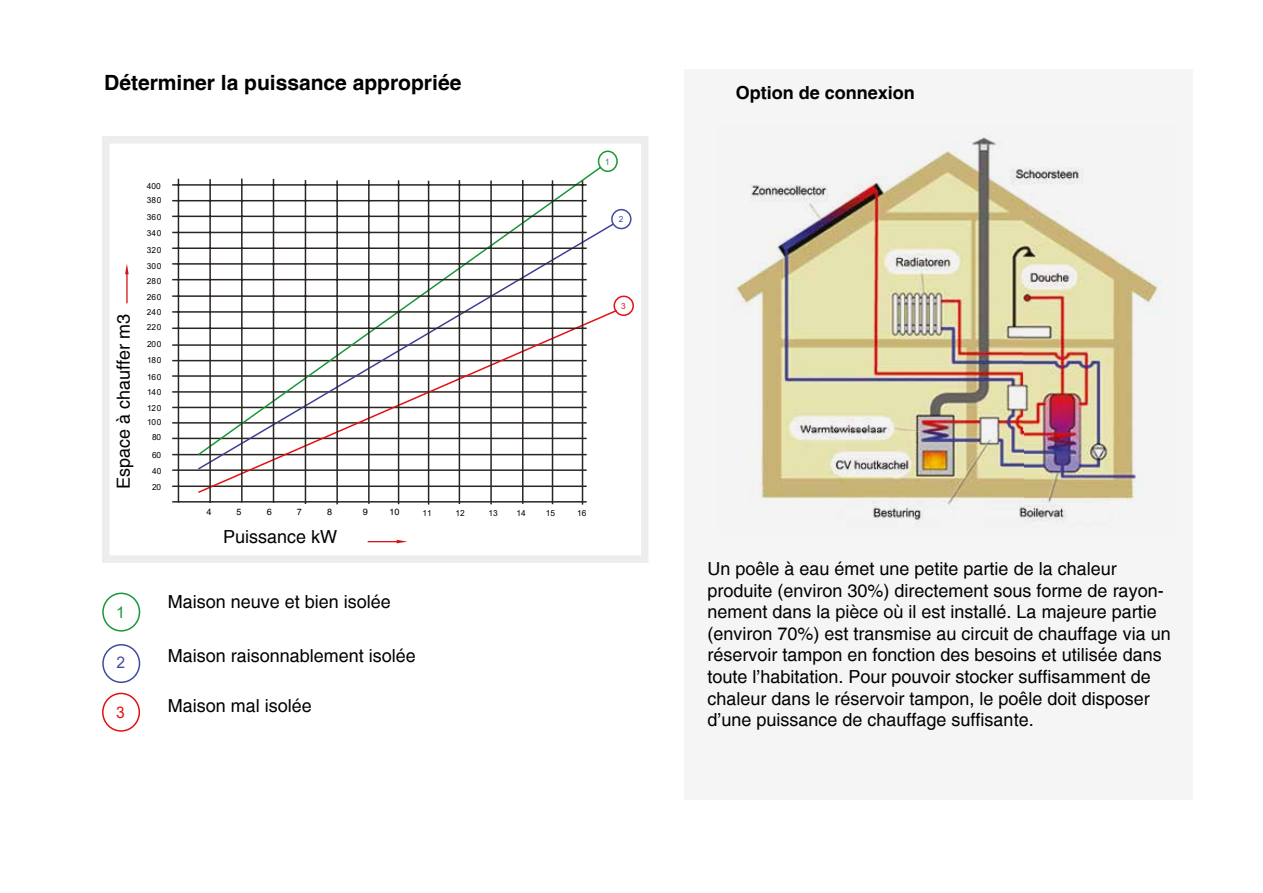
<style>
.page{position:relative;width:1263px;height:893px;background:#fff}
.page>*{position:absolute;margin:0;border:0;box-sizing:border-box;transform-origin:0 0}
.t1{font:700 21px "Helvetica";color:#000}
.t2{font:18px/21.6px "Helvetica";color:#000}
.t3{font:700 18px "Helvetica";color:#000}
.t4{font:16.05px "Arial";color:#199738}
.t5{font:16.05px "Arial";color:#3f4c9b}
.t6{font:16.05px "Arial";color:#e30f13}
.t7{font:9px "Helvetica";color:#000}
.t8{font:8.85px "Arial";color:#199738;scale:.93 1}
.t9{font:8.4px "Arial";color:#000}
.t10{font:8.4px "Arial";color:#3f4c9b}
.t11{font:8.4px "Arial";color:#e30f13}
</style>
<div class="page">
<img style="left:717px;top:124px;width:460px;height:411px">
<svg style="left:102px;top:136px;width:546px;height:427px"></svg>
<div style="left:102px;top:593px;width:38px;height:39px;border:2px solid #199738;border-radius:50%"></div>
<div style="left:102px;top:644px;width:38px;height:39px;border:2px solid #3f4c9b;border-radius:50%"></div>
<div style="left:102px;top:693px;width:38px;height:39px;border:2px solid #e30f13;border-radius:50%"></div>
<p class="t1" style="left:104px;top:70px;width:359px">Déterminer la puissance appropriée</p>
<p class="t2" style="left:113px;top:489px;width:177px;rotate:-90deg">Espace à chauffer m3</p>
<p class="t9" style="left:147px;top:180px;width:15px">400</p>
<p class="t9" style="left:147px;top:194px;width:16px">380</p>
<p class="t9" style="left:147px;top:211px;width:16px">360</p>
<p class="t9" style="left:147px;top:227px;width:16px">340</p>
<p class="t9" style="left:147px;top:244px;width:16px">320</p>
<p class="t9" style="left:147px;top:260px;width:16px">300</p>
<p class="t9" style="left:147px;top:275px;width:16px">280</p>
<p class="t9" style="left:147px;top:291px;width:16px">260</p>
<p class="t9" style="left:147px;top:307px;width:16px">240</p>
<p class="t9" style="left:147px;top:321px;width:16px">220</p>
<p class="t9" style="left:147px;top:338px;width:16px">200</p>
<p class="t9" style="left:147px;top:354px;width:16px">180</p>
<p class="t9" style="left:147px;top:371px;width:16px">160</p>
<p class="t9" style="left:147px;top:386px;width:16px">140</p>
<p class="t9" style="left:147px;top:402px;width:16px">120</p>
<p class="t9" style="left:147px;top:417px;width:16px">100</p>
<p class="t9" style="left:152px;top:431px;width:11px">80</p>
<p class="t9" style="left:152px;top:449px;width:11px">60</p>
<p class="t9" style="left:152px;top:465px;width:11px">40</p>
<p class="t9" style="left:152px;top:481px;width:11px">20</p>
<p class="t7" style="left:206px;top:506px;width:7px">4</p>
<p class="t7" style="left:237px;top:506px;width:7px">5</p>
<p class="t7" style="left:267px;top:506px;width:7px">6</p>
<p class="t7" style="left:297px;top:506px;width:7px">7</p>
<p class="t7" style="left:327px;top:506px;width:7px">8</p>
<p class="t7" style="left:363px;top:506px;width:7px">9</p>
<p class="t7" style="left:390px;top:506px;width:12px">10</p>
<p class="t2" style="left:223px;top:526px;width:116px">Puissance kW</p>
<p class="t9" style="left:423px;top:507px;width:11px">11</p>
<p class="t4" style="left:116px;top:601px;width:10px">1</p>
<p class="t5" style="left:116px;top:651px;width:10px">2</p>
<p class="t6" style="left:116px;top:701px;width:10px">3</p>
<p class="t2" style="left:168px;top:591px;width:225px">Maison neuve et bien isolée</p>
<p class="t2" style="left:168px;top:645px;width:250px">Maison raisonnablement isolée</p>
<p class="t2" style="left:168px;top:695px;width:146px">Maison mal isolée</p>
<p class="t8" style="left:605px;top:155px;width:6px">1</p>
<p class="t10" style="left:619px;top:213px;width:6px">2</p>
<p class="t11" style="left:621px;top:300px;width:6px">3</p>
<p class="t9" style="left:455px;top:507px;width:11px">12</p>
<p class="t9" style="left:488px;top:507px;width:11px">13</p>
<p class="t9" style="left:516px;top:507px;width:11px">14</p>
<p class="t9" style="left:546px;top:507px;width:11px">15</p>
<p class="t9" style="left:577px;top:507px;width:11px">16</p>
<p class="t3" style="left:736px;top:82px;width:181px">Option de connexion</p>
<p class="t2" style="left:707px;top:558px;width:465px">Un poêle à eau émet une petite partie de la chaleur produite (environ 30%) directement sous forme de rayon&shy;nement dans la pièce où il est installé. La majeure partie (environ 70%) est transmise au circuit de chauffage via un réservoir tampon en fonction des besoins et utilisée dans toute l’habitation. Pour pouvoir stocker suffisamment de chaleur dans le réservoir tampon, le poêle doit disposer d’une puissance de chauffage suffisante.</p>
</div>
